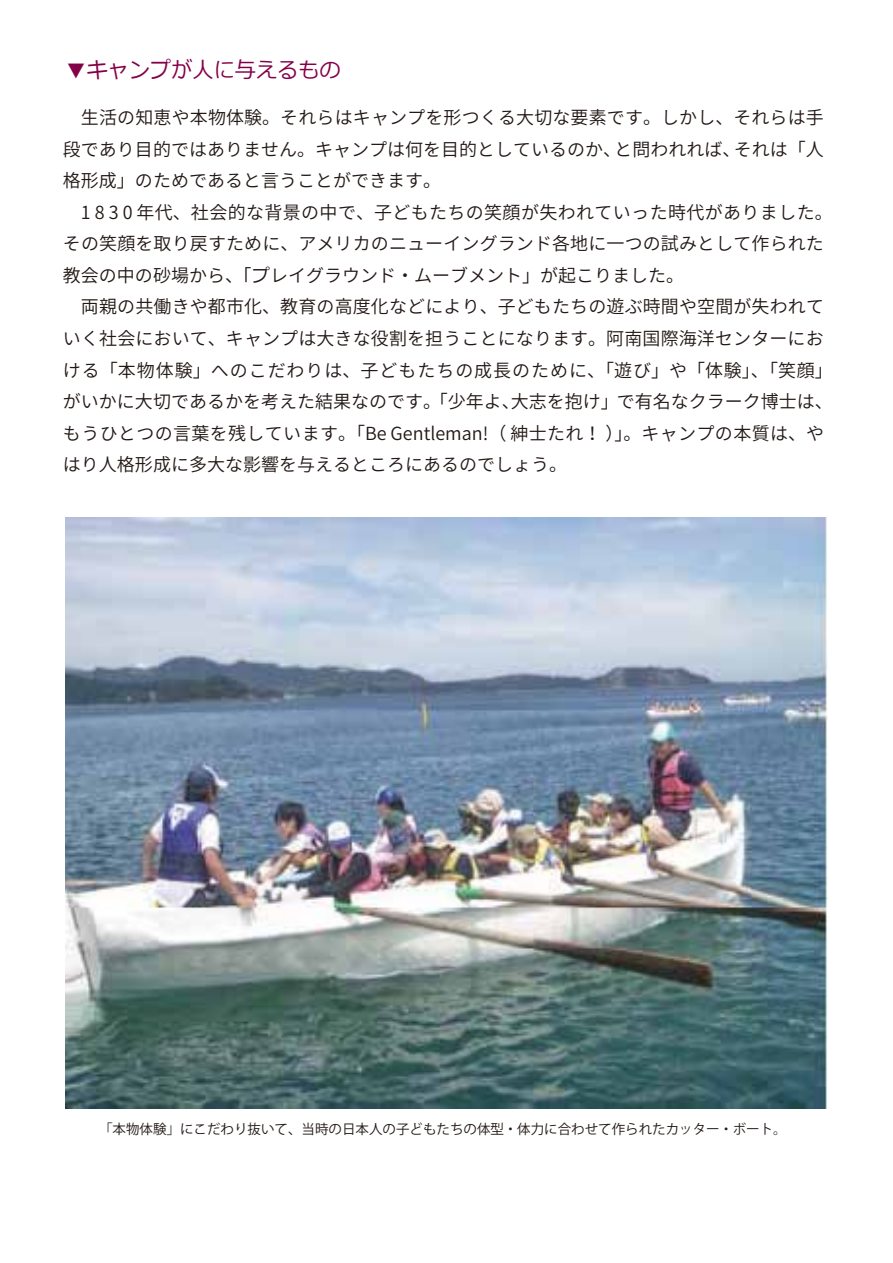
<style>
.page{position:relative;width:893px;height:1263px;background:#fff}
.page>*{position:absolute;margin:0;border:0;box-sizing:border-box;transform-origin:0 0}
.t1{font:22.5px "Meiryo";color:#830049;scale:.94 1}
.t2{font:18px/31.5px "Source Han Sans JP";letter-spacing:.005em;color:#221815}
.t3{font:13.5px "Koz Go Pr 6 N";color:#221815}
.s1{font-family:"Meiryo"}
</style>
<div class="page">
<img style="left:66px;top:517px;width:761px;height:591px">
<p class="t1" style="left:66px;top:54px;width:294px">▼キャンプが人に与えるもの</p>
<p class="t2" style="left:63px;top:102px;width:771px">　生活の知恵や本物体験。それらはキャンプを形つくる大切な要素です。しかし、それらは手段であり目的ではありません。キャンプは何を目的としているのか、と問われれば、それは「人格形成」のためであると言うことができます。<br>　1 8 3 0 年代、社会的な背景の中で、子どもたちの笑顔が失われていった時代がありました。その笑顔を取り戻すために、アメリカのニューイングランド各地に一つの試みとして作られた教会の中の砂場から、<span class="s1">「プ</span>レイグラウンド・ムーブメント」が起こりました。<br>　両親の共働きや都市化、教育の高度化などにより、子どもたちの遊ぶ時間や空間が失われていく社会において、キャンプは大きな役割を担うことになります。阿南国際海洋センターにおける「本物体験」へのこだわりは、子どもたちの成長のために、「遊び」や「体験」、「笑顔」がいかに大切であるかを考えた結果なのです。「少年よ、大志を抱け」で有名なクラーク博士は、もうひとつの言葉を残しています。「Be Gentleman!（ 紳士たれ！ ）」。キャンプの本質は、やはり人格形成に多大な影響を与えるところにあるのでしょう。</p>
<p class="t3" style="left:99px;top:1121px;width:689px">「本物体験」にこだわり抜いて、当時の日本人の子どもたちの体型・体力に合わせて作られたカッター・ボート。</p>
</div>
